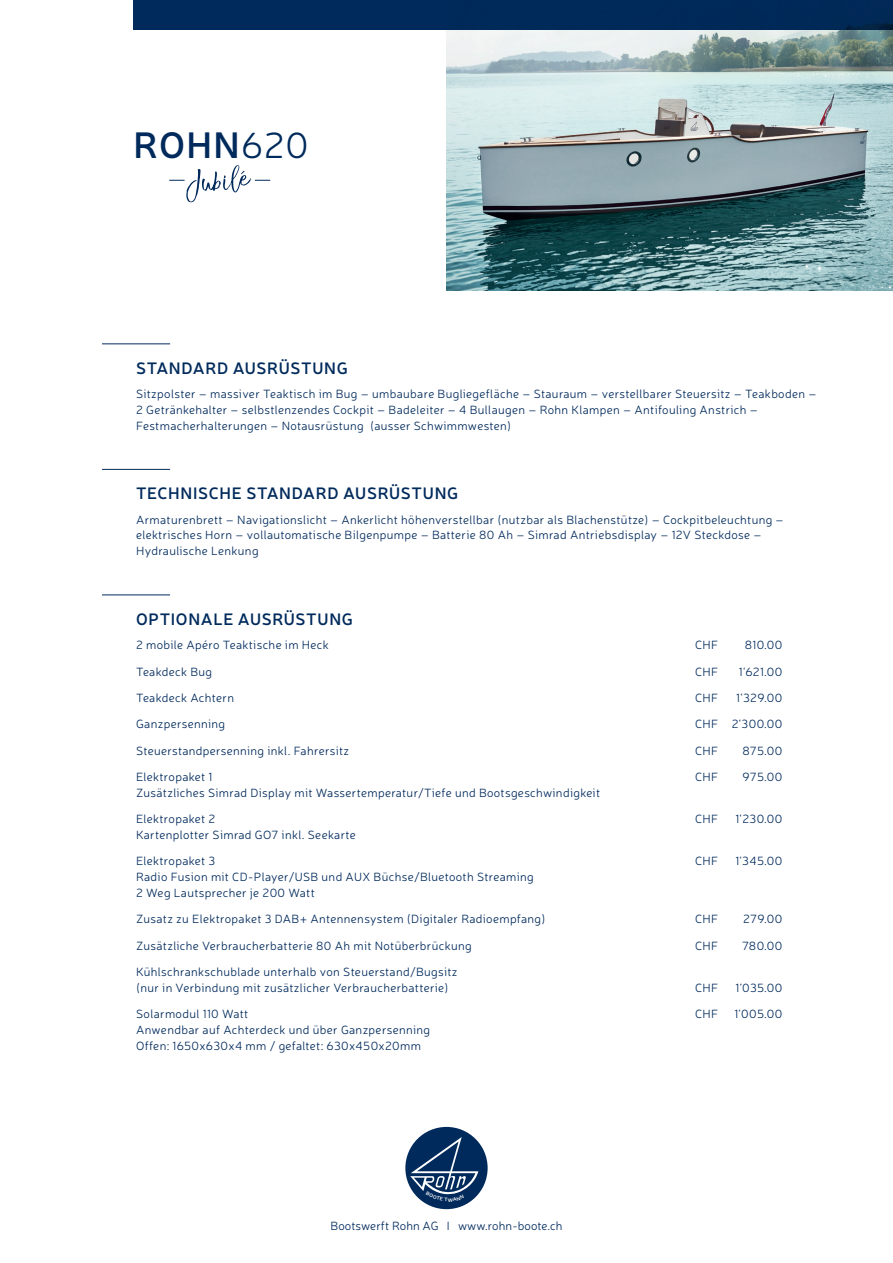
<style>
.page{position:relative;width:893px;height:1263px;background:#fff}
.page>*{position:absolute;margin:0;border:0;box-sizing:border-box;transform-origin:0 0}
.t1{font:600 36.6px "Neris";color:#002a5c}
.t2{font:600 16.5px "Neris";letter-spacing:.035em;color:#002a5c}
.t3{font:300 12px/15.8px "Neris";letter-spacing:.03em;color:#002a5c}
.t4{font:300 12px "Neris";letter-spacing:.01em;color:#002a5c}
.s1{font-weight:300}
</style>
<div class="page">
<svg style="left:169px;top:165px;width:101px;height:37px"></svg>
<div style="left:405px;top:1127px;width:83px;height:82px;background:#002a5c;border-radius:50%"></div>
<img style="left:446px;top:0;width:447px;height:290px">
<hr style="left:102px;top:344px;width:68px;height:1px;background:#002a5c">
<hr style="left:102px;top:469px;width:68px;height:1px;background:#002a5c">
<hr style="left:102px;top:595px;width:68px;height:1px;background:#002a5c">
<div style="left:133px;top:0;width:313px;height:30px;background:#002a5c"></div>
<svg style="left:410px;top:1137px;width:68px;height:64px"></svg>
<h1 class="t1" style="left:134px;top:120px;width:177px">ROHN<span class="s1">620</span></h1>
<h2 class="t2" style="left:136px;top:357px;width:213px">STANDARD AUSRÜSTUNG</h2>
<p class="t3" style="left:136px;top:386px;width:682px">Sitzpolster – massiver Teaktisch im Bug – umbaubare Bugliegefläche – Stauraum – verstellbarer Steuersitz – Teakboden –<br>2 Getränkehalter – selbstlenzendes Cockpit – Badeleiter – 4 Bullaugen – Rohn Klampen – Antifouling Anstrich –<br>Festmacherhalterungen – Notausrüstung (ausser Schwimmwesten)</p>
<h2 class="t2" style="left:136px;top:482px;width:324px">TECHNISCHE STANDARD AUSRÜSTUNG</h2>
<p class="t3" style="left:136px;top:511px;width:649px">Armaturenbrett – Navigationslicht – Ankerlicht höhenverstellbar (nutzbar als Blachenstütze) – Cockpitbeleuchtung – elektrisches Horn – vollautomatische Bilgenpumpe – Batterie 80 Ah – Simrad Antriebsdisplay – 12V Steckdose –<br>Hydraulische Lenkung</p>
<h2 class="t2" style="left:136px;top:608px;width:218px">OPTIONALE AUSRÜSTUNG</h2>
<p class="t3" style="left:136px;top:637px;width:194px">2 mobile Apéro Teaktische im Heck</p>
<p class="t3" style="left:695px;top:637px;width:25px">CHF</p>
<p class="t3" style="left:745px;top:637px;width:39px">810.00</p>
<p class="t3" style="left:136px;top:663px;width:78px">Teakdeck Bug</p>
<p class="t3" style="left:695px;top:663px;width:25px">CHF</p>
<p class="t3" style="left:739px;top:663px;width:45px">1‘621.00</p>
<p class="t3" style="left:136px;top:689px;width:99px">Teakdeck Achtern</p>
<p class="t3" style="left:695px;top:689px;width:25px">CHF</p>
<p class="t3" style="left:736px;top:689px;width:48px">1‘329.00</p>
<p class="t3" style="left:136px;top:716px;width:90px">Ganzpersenning</p>
<p class="t3" style="left:695px;top:716px;width:89px">CHF 2‘300.00</p>
<p class="t3" style="left:136px;top:742px;width:215px">Steuerstandpersenning inkl. Fahrersitz</p>
<p class="t3" style="left:695px;top:742px;width:25px">CHF</p>
<p class="t3" style="left:742px;top:742px;width:41px">875.00</p>
<p class="t3" style="left:136px;top:769px;width:78px">Elektropaket 1</p>
<p class="t3" style="left:695px;top:769px;width:25px">CHF</p>
<p class="t3" style="left:742px;top:769px;width:41px">975.00</p>
<p class="t3" style="left:136px;top:779px;width:466px;line-height:26.4px">Zusätzliches Simrad Display mit Wassertemperatur/Tiefe und Bootsgeschwindigkeit<br>Elektropaket 2</p>
<p class="t3" style="left:695px;top:811px;width:25px">CHF</p>
<p class="t3" style="left:735px;top:811px;width:48px">1‘230.00</p>
<p class="t3" style="left:136px;top:821px;width:221px;line-height:26.4px">Kartenplotter Simrad GO7 inkl. Seekarte<br>Elektropaket 3</p>
<p class="t3" style="left:695px;top:853px;width:25px">CHF</p>
<p class="t3" style="left:735px;top:853px;width:49px">1‘345.00</p>
<p class="t3" style="left:136px;top:869px;width:399px">Radio Fusion mit CD-Player/USB und AUX Büchse/Bluetooth Streaming<br>2 Weg Lautsprecher je 200 Watt</p>
<p class="t3" style="left:136px;top:911px;width:411px">Zusatz zu Elektropaket 3 DAB+ Antennensystem (Digitaler Radioempfang)</p>
<p class="t3" style="left:695px;top:911px;width:25px">CHF</p>
<p class="t3" style="left:743px;top:911px;width:41px">279.00</p>
<p class="t3" style="left:136px;top:937px;width:337px">Zusätzliche Verbraucherbatterie 80 Ah mit Notüberbrückung</p>
<p class="t3" style="left:695px;top:937px;width:25px">CHF</p>
<p class="t3" style="left:742px;top:937px;width:42px">780.00</p>
<p class="t3" style="left:136px;top:963px;width:323px">Kühlschrankschublade unterhalb von Steuerstand/Bugsitz (nur in Verbindung mit zusätzlicher Verbraucherbatterie)</p>
<p class="t3" style="left:695px;top:979px;width:25px">CHF</p>
<p class="t3" style="left:735px;top:979px;width:48px">1‘035.00</p>
<p class="t3" style="left:136px;top:1006px;width:114px">Solarmodul 110 Watt</p>
<p class="t3" style="left:695px;top:1006px;width:25px">CHF</p>
<p class="t3" style="left:734px;top:1006px;width:49px">1‘005.00</p>
<p class="t3" style="left:136px;top:1021px;width:295px">Anwendbar auf Achterdeck und über Ganzpersenning<br>Offen: 1650x630x4 mm / gefaltet: 630x450x20mm</p>
<p class="t4" style="left:330px;top:1218px;width:233px">Bootswerft Rohn AG I www.rohn-boote.ch</p>
</div>
